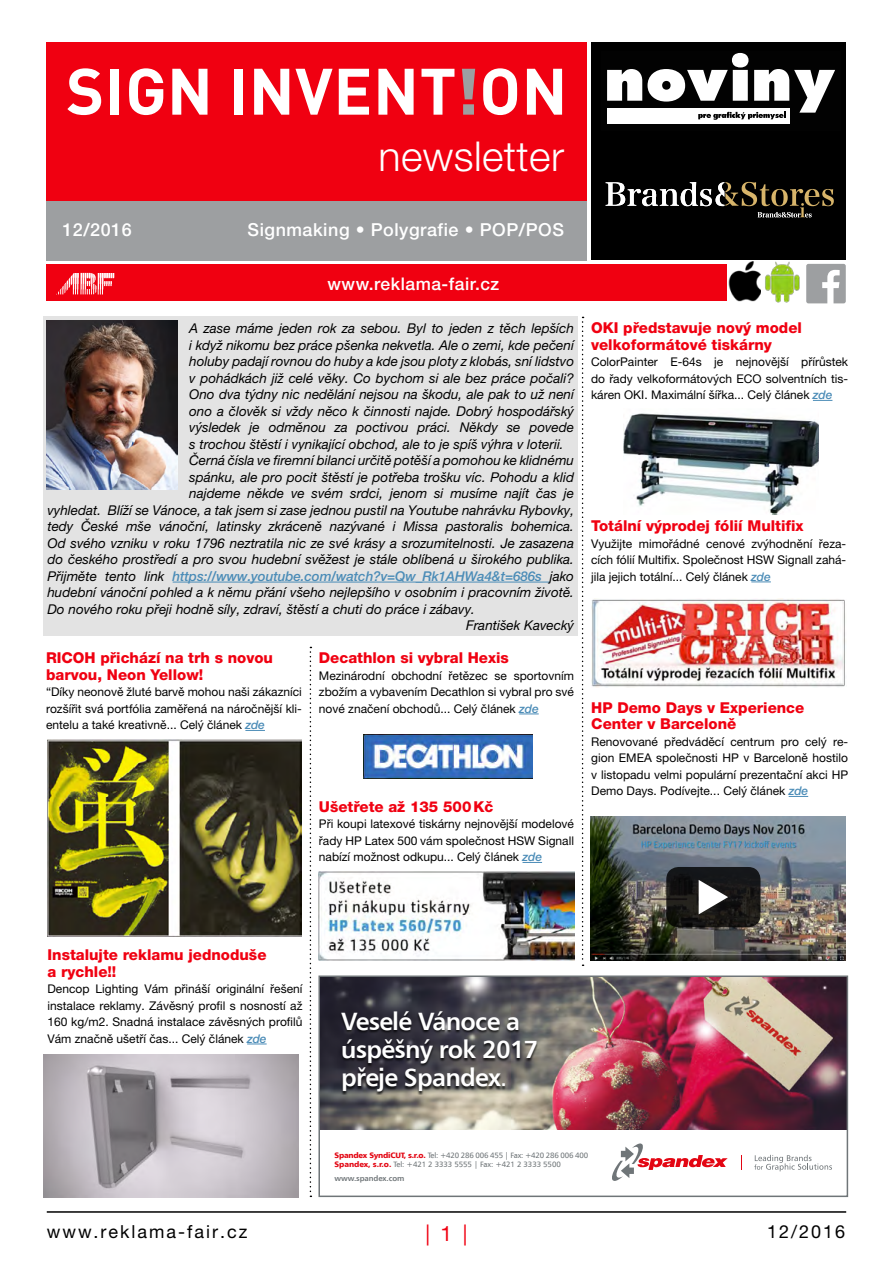
<style>
.page{position:relative;width:893px;height:1263px;background:#fff}
.page>*{position:absolute;margin:0;border:0;box-sizing:border-box;transform-origin:0 0}
.t1{font:700 64.5px "DIN Pro";letter-spacing:.01em;color:#fff}
.t2{font:300 41.25px "Helvetica Neue LT Pro";letter-spacing:.01em;color:#fff}
.t3{font:24.9px/27.9px "Humanist 777 AT Bold B";letter-spacing:-.03em;color:#fff}
.t4{font:21px "Helvetica Neue LT Pro";color:#f00011}
.t5{font:18px "Helvetica Neue LT Pro";letter-spacing:.11em;color:#000}
.t6{font:500 17.85px "Helvetica Neue LT Pro";letter-spacing:.03em;color:#fff}
.t7{font:500 17.4px "Helvetica Neue LT Pro";letter-spacing:.03em;color:#fff}
.t8{font:800 15px/16.5px "Helvetica Neue LT Pro";color:#f00011}
.t9{font:italic 13.5px "Helvetica Neue LT Pro";color:#000}
.t10{font:italic 500 13.5px "Helvetica Neue LT Pro";letter-spacing:-.01em;color:#4b8cb7}
.t11{font:12px/16.5px "Helvetica Neue LT Pro";color:#000;text-align:justify}
.t12{font:7.8px/9.3px "Humanist 777 AT Roman B";letter-spacing:-.03em;color:#6f7578}
.t13{font:7.8px "Humanist 777 AT Bold B";letter-spacing:-.01em;color:#6f7578}
.s1{font-weight:900;color:#9d9fa1}
.s2{font-weight:400;color:#000}
.s3{font-weight:500;font-style:italic;color:#4b8cb7}
.s4{font-family:"Humanist 777 AT Roman B"}
.s5{font-family:"Humanist 777 AT Black B";color:#e30613}
</style>
<div class="page">
<hr style="left:47px;top:1211px;width:799px;height:2px;background:#000">
<svg style="left:310px;top:647px;width:1px;height:550px"></svg>
<div style="left:46px;top:264px;width:680px;height:36px;background:#f00011"></div>
<svg style="left:582px;top:317px;width:2px;height:649px"></svg>
<svg style="left:56px;top:273px;width:58px;height:21px"></svg>
<div style="left:591px;top:43px;width:255px;height:217px;background:#000"></div>
<svg style="left:606px;top:182px;width:228px;height:35px"></svg>
<div style="left:47px;top:201px;width:540px;height:59px;background:#9d9fa1"></div>
<div style="left:47px;top:43px;width:540px;height:158px;background:#f00011"></div>
<svg style="left:806px;top:264px;width:40px;height:39px"></svg>
<svg style="left:607px;top:52px;width:228px;height:72px"></svg>
<div style="left:43px;top:317px;width:534px;height:319px;background:#e3e3e3"></div>
<img style="left:47px;top:321px;width:130px;height:169px">
<hr style="left:173px;top:582px;width:377px;height:1px;background:#4b8cb7">
<img style="left:765px;top:261px;width:35px;height:42px">
<img style="left:726px;top:261px;width:34px;height:41px">
<img style="left:321px;top:978px;width:524px;height:152px">
<svg style="left:612px;top:1143px;width:116px;height:38px"></svg>
<svg style="left:754px;top:1155px;width:78px;height:16px"></svg>
<svg style="left:741px;top:1155px;width:1px;height:15px"></svg>
<div style="left:339px;top:1012px;width:199px;height:83px;background:#000;opacity:.75"></div>
<div style="left:318px;top:975px;width:530px;height:222px;border:2px solid #6f7578"></div>
<svg style="left:245px;top:730px;width:20px;height:1px"></svg>
<img style="left:48px;top:739px;width:254px;height:197px">
<svg style="left:519px;top:714px;width:20px;height:1px"></svg>
<svg style="left:247px;top:1044px;width:20px;height:1px"></svg>
<img style="left:363px;top:734px;width:170px;height:44px">
<svg style="left:522px;top:862px;width:20px;height:1px"></svg>
<img style="left:319px;top:871px;width:255px;height:89px">
<svg style="left:813px;top:400px;width:19px;height:1px"></svg>
<img style="left:624px;top:413px;width:195px;height:101px">
<svg style="left:751px;top:582px;width:20px;height:1px"></svg>
<img style="left:591px;top:598px;width:254px;height:89px">
<svg style="left:789px;top:796px;width:19px;height:1px"></svg>
<img style="left:591px;top:817px;width:255px;height:143px">
<svg style="left:666px;top:867px;width:94px;height:60px;background:#181716"></svg>
<svg style="left:699px;top:880px;width:29px;height:34px"></svg>
<img style="left:43px;top:1055px;width:255px;height:142px">
<h1 class="t1" style="left:66px;top:48px;width:503px">SIGN INVENT<span class="s1">!</span>ON</h1>
<h2 class="t2" style="left:378px;top:131px;width:187px">newsletter</h2>
<h3 class="t6" style="left:62px;top:219px;width:71px">12/2016</h3>
<h3 class="t6" style="left:247px;top:219px;width:318px">Signmaking • Polygrafie • POP/POS</h3>
<p class="t7" style="left:327px;top:273px;width:173px">www.reklama-fair.cz</p>
<p class="t9" style="left:189px;top:320px;width:386px">A zase máme jeden rok za sebou. Byl to jeden z těch lepších</p>
<p class="t9" style="left:189px;top:337px;width:386px">i když nikomu bez práce pšenka nekvetla. Ale o zemi, kde pečení</p>
<p class="t9" style="left:189px;top:353px;width:386px">holuby padají rovnou do huby a kde jsou ploty z klobás, sní lidstvo</p>
<p class="t9" style="left:189px;top:370px;width:386px">v pohádkách již celé věky. Co bychom si ale bez práce počali?</p>
<p class="t9" style="left:189px;top:386px;width:386px">Ono dva týdny nic nedělání nejsou na škodu, ale pak to už není</p>
<p class="t9" style="left:189px;top:403px;width:386px">ono a člověk si vždy něco k činnosti najde. Dobrý hospodářský</p>
<p class="t9" style="left:189px;top:419px;width:386px">výsledek je odměnou za poctivou práci. Někdy se povede</p>
<p class="t9" style="left:189px;top:436px;width:376px">s trochou štěstí i vynikající obchod, ale to je spíš výhra v loterii.</p>
<p class="t9" style="left:189px;top:452px;width:386px">Černá čísla ve firemní bilanci určitě potěší a pomohou ke klidnému</p>
<p class="t9" style="left:189px;top:469px;width:386px">spánku, ale pro pocit štěstí je potřeba trošku víc. Pohodu a klid</p>
<p class="t9" style="left:189px;top:485px;width:386px">najdeme někde ve svém srdci, jenom si musíme najít čas je</p>
<p class="t9" style="left:47px;top:502px;width:528px">vyhledat. Blíží se Vánoce, a tak jsem si zase jednou pustil na Youtube nahrávku Rybovky,</p>
<p class="t9" style="left:47px;top:518px;width:528px">tedy České mše vánoční, latinsky zkráceně nazývané i Missa pastoralis bohemica.</p>
<p class="t9" style="left:47px;top:535px;width:528px">Od svého vzniku v roku 1796 neztratila nic ze své krásy a srozumitelnosti. Je zasazena</p>
<p class="t9" style="left:47px;top:551px;width:528px">do českého prostředí a pro svou hudební svěžest je stále oblíbená u širokého publika.</p>
<p class="t10" style="left:47px;top:568px;width:528px"><span class="s2">Přijměte tento link</span> https://www.youtube.com/watch?v=Qw_Rk1AHWa4&amp;t=686s <span class="s2">jako</span></p>
<p class="t9" style="left:47px;top:584px;width:528px">hudební vánoční pohled a k němu přání všeho nejlepšího v osobním i pracovním životě.</p>
<p class="t9" style="left:47px;top:601px;width:429px">Do nového roku přeji hodně síly, zdraví, štěstí a chuti do práce i zábavy.</p>
<p class="t9" style="left:466px;top:617px;width:109px">František Kavecký</p>
<p class="t8" style="left:46px;top:650px;width:229px">RICOH přichází na trh s novou barvou, Neon Yellow!</p>
<p class="t11" style="left:46px;top:683px;width:257px">“Díky neonově žluté barvě mohou naši zákazníci rozšířit svá portfólia zaměřená na náročnější kli&shy;entelu a také kreativně... Celý článek <span class="s3">zde</span></p>
<p class="t8" style="left:319px;top:650px;width:192px">Decathlon si vybral Hexis</p>
<p class="t11" style="left:319px;top:667px;width:257px">Mezinárodní obchodní řetězec se sportovním zbožím a vybavením Decathlon si vybral pro své nové značení obchodů... Celý článek <span class="s3">zde</span></p>
<p class="t8" style="left:319px;top:798px;width:176px">Ušetřete až 135 500Kč</p>
<p class="t11" style="left:319px;top:815px;width:257px">Při koupi latexové tiskárny nejnovější modelové řady HP Latex 500 vám společnost HSW Signall nabízí možnost odkupu... Celý článek <span class="s3">zde</span></p>
<p class="t8" style="left:591px;top:320px;width:212px">OKI představuje nový model velkoformátové tiskárny</p>
<p class="t11" style="left:591px;top:353px;width:259px">ColorPainter E-64s je nejnovější přírůstek do řady velkoformátových ECO solventních tis&shy;káren OKI. Maximální šířka... Celý článek <span class="s3">zde</span></p>
<p class="t8" style="left:591px;top:518px;width:214px">Totální výprodej fólií Multifix</p>
<p class="t11" style="left:591px;top:535px;width:257px">Využijte mimořádné cenové zvýhodnění řeza&shy;cích fólií Multifix. Společnost HSW Signall zahá&shy;jila jejich totální... Celý článek <span class="s3">zde</span></p>
<p class="t8" style="left:591px;top:699px;width:215px">HP Demo Days v Experience<br>Center v Barceloně</p>
<p class="t11" style="left:591px;top:733px;width:258px">Renovované předváděcí centrum pro celý re&shy;gion EMEA společnosti HP v Barceloně hostilo v listopadu velmi populární prezentační akci HP Demo Days. Podívejte... Celý článek <span class="s3">zde</span></p>
<p class="t8" style="left:48px;top:947px;width:220px">Instalujte reklamu jednoduše a rychle!!</p>
<p class="t11" style="left:48px;top:980px;width:256px">Dencop Lighting Vám přináší originální řešení instalace reklamy. Závěsný profil s nosností až 160 kg/m2. Snadná instalace závěsných profilů Vám značně ušetří čas... Celý článek <span class="s3">zde</span></p>
<h3 class="t3" style="left:341px;top:1007px;width:199px">Veselé Vánoce a úspěšný rok 2017 přeje Spandex<span class="s4">.</span></h3>
<p class="t12" style="left:335px;top:1150px;width:255px"><span class="s5">Spandex SyndiCUT, s.r.o.</span> Tel: +420 286 006 455 | Fax: +420 286 006 400<br><span class="s5">Spandex, s.r.o.</span> Tel: +421 2 3333 5555 | Fax: +421 2 3333 5500</p>
<p class="t13" style="left:335px;top:1173px;width:71px">www.spandex.com</p>
<h3 class="t5" style="left:47px;top:1221px;width:202px">www.reklama-fair.cz</h3>
<h3 class="t4" style="left:425px;top:1220px;width:43px">| 1 |</h3>
<h3 class="t5" style="left:767px;top:1221px;width:79px">12/2016</h3>
</div>
